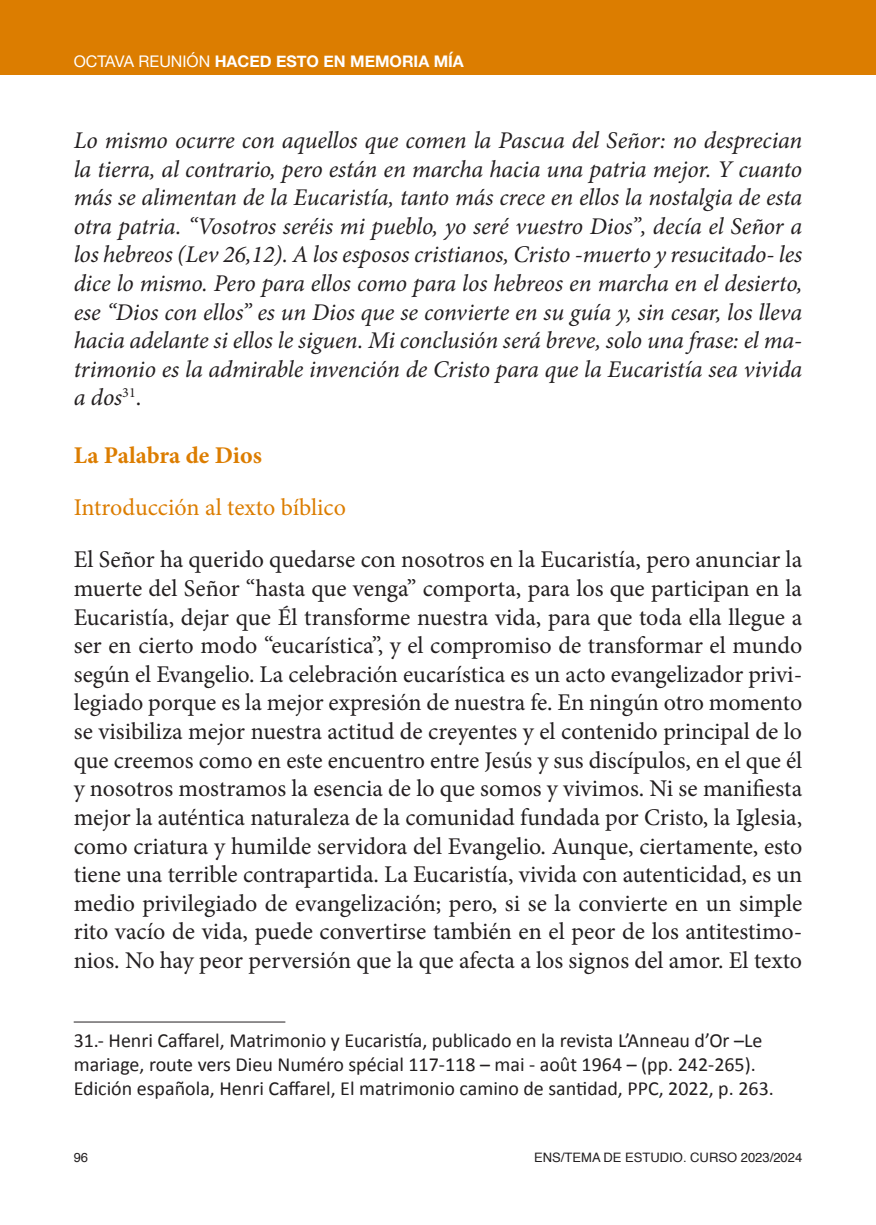
<style>
.page{position:relative;width:876px;height:1225px;background:#fff}
.page>*{position:absolute;margin:0;border:0;box-sizing:border-box;transform-origin:0 0}
.t1{font:24px/28.6px "Minion Pro";color:#231f20;text-align:justify}
.t2{font:italic 24px/28.6px "Minion Pro";letter-spacing:-.005em;color:#231f20;text-align:justify}
.t3{font:24px "Minion Pro";color:#dc7d00}
.t4{font:700 24px "Minion Pro";letter-spacing:.005em;color:#dc7d00}
.t5{font:20px/24px "Calibri";color:#231f20}
.t6{font:700 16px "Helvetica Neue";color:#fff}
.t7{font:13px "Helvetica";color:#231f20}
.s1{font-weight:400}
.s2{font-style:normal}
</style>
<div class="page">
<div style="left:859px;top:0;width:17px;height:75px;background:#dc7d00"></div>
<div style="left:0;top:0;width:859px;height:75px;background:#dc7d00"></div>
<hr style="left:74px;top:1021px;width:211px;height:1px;background:#231f20">
<p class="t6" style="left:74px;top:49px;width:392px"><span class="s1">OCTAVA REUNIÓN</span> HACED ESTO EN MEMORIA MÍA</p>
<p class="t2" style="left:74px;top:126px;width:730px">Lo mismo ocurre con aquellos que comen la Pascua del Señor: no desprecian la tierra, al contrario, pero están en marcha hacia una patria mejor. Y cuanto más se alimentan de la Eucaristía, tanto más crece en ellos la nostalgia de esta otra patria. “Vosotros seréis mi pueblo, yo seré vuestro Dios”, decía el Señor a los hebreos (Lev 26,12). A los esposos cristianos, Cristo -muerto y resucitado- les dice lo mismo. Pero para ellos como para los hebreos en marcha en el desierto, ese “Dios con ellos” es un Dios que se convierte en su guía y, sin cesar, los lleva hacia adelante si ellos le siguen. Mi conclusión será breve, solo una frase: el ma&shy;trimonio es la admirable invención de Cristo para que la Eucaristía sea vivida a dos<sup>31</sup><span class="s2">.</span></p>
<p class="t4" style="left:74px;top:438px;width:190px">La Palabra de Dios</p>
<p class="t3" style="left:74px;top:491px;width:274px">Introducción al texto bíblico</p>
<p class="t1" style="left:74px;top:545px;width:730px">El Señor ha querido quedarse con nosotros en la Eucaristía, pero anunciar la muerte del Señor “hasta que venga” comporta, para los que participan en la Eucaristía, dejar que Él transforme nuestra vida, para que toda ella llegue a ser en cierto modo “eucarística”, y el compromiso de transformar el mundo según el Evangelio. La celebración eucarística es un acto evangelizador privi&shy;legiado porque es la mejor expresión de nuestra fe. En ningún otro momento se visibiliza mejor nuestra actitud de creyentes y el contenido principal de lo que creemos como en este encuentro entre Jesús y sus discípulos, en el que él y nosotros mostramos la esencia de lo que somos y vivimos. Ni se manifiesta mejor la auténtica naturaleza de la comunidad fundada por Cristo, la Iglesia, como criatura y humilde servidora del Evangelio. Aunque, ciertamente, esto tiene una terrible contrapartida. La Eucaristía, vivida con autenticidad, es un medio privilegiado de evangelización; pero, si se la convierte en un simple rito vacío de vida, puede convertirse también en el peor de los antitestimo&shy;nios. No hay peor perversión que la que afecta a los signos del amor. El texto</p>
<p class="t5" style="left:74px;top:1028px;width:702px">31.- Henri Caffarel, Matrimonio y Eucaristía, publicado en la revista L’Anneau d’Or –Le mariage, route vers Dieu Numéro spécial 117-118 – mai - août 1964 – (pp. 242-265).<br>Edición española, Henri Caffarel, El matrimonio camino de santidad, PPC, 2022, p. 263.</p>
<p class="t7" style="left:74px;top:1147px;width:16px">96</p>
<p class="t7" style="left:534px;top:1147px;width:270px">ENS/TEMA DE ESTUDIO. CURSO 2023/2024</p>
</div>
